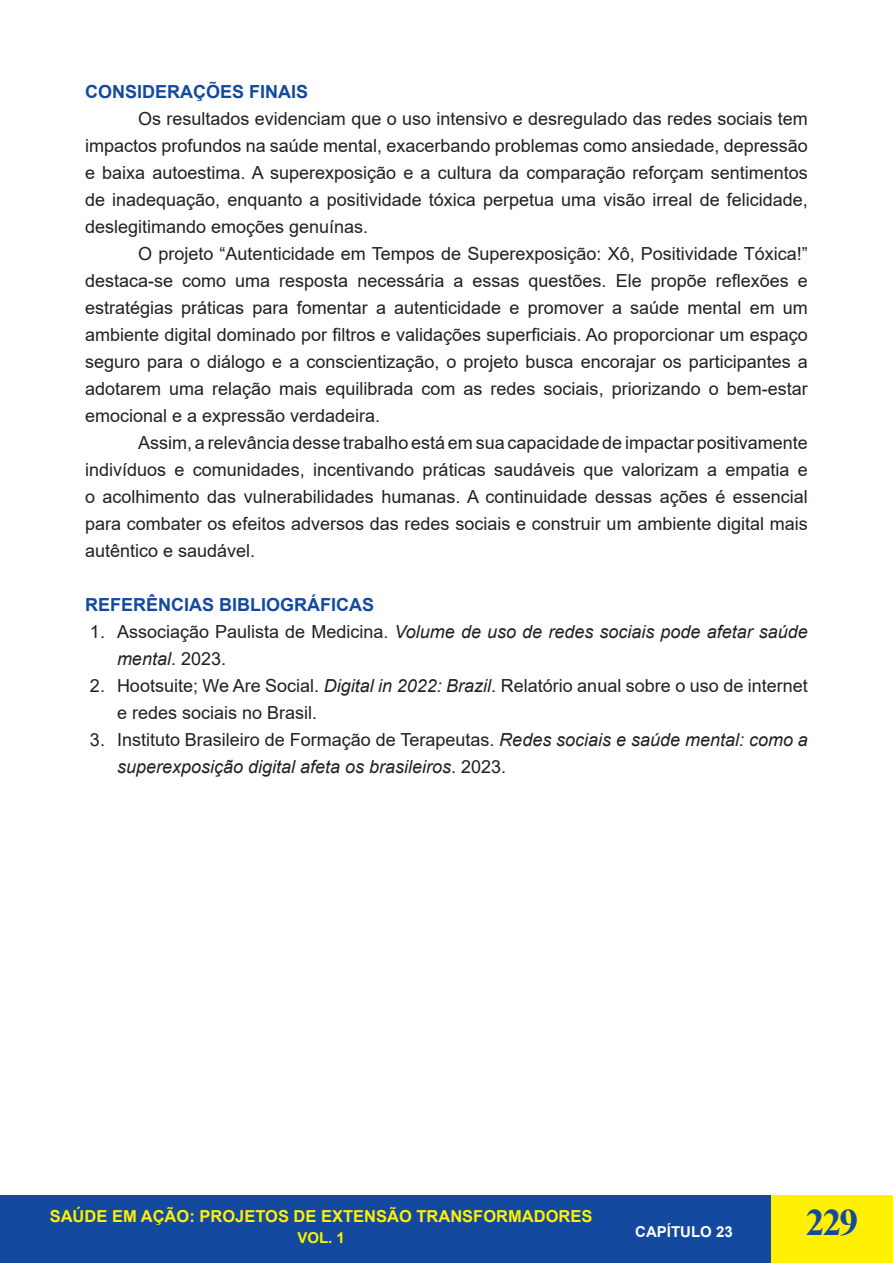
<style>
.page{position:relative;width:893px;height:1263px;background:#fff}
.page>*{position:absolute;margin:0;border:0;box-sizing:border-box;transform-origin:0 0}
.t1{font:700 37.5px "Times New Roman";color:#13499f}
.t2{font:18px/27px "Arial";color:#231f20;text-align:justify}
.t3{font:italic 18px/27px "Arial";color:#231f20}
.t4{font:700 18px "Arial";color:#13499f}
.t5{font:700 16.5px "Arial";color:#fff101}
.t6{font:700 15px "Arial";color:#fff}
.t7{font:700 15px "Arial";color:#fff101}
.s1{font-style:normal}
.s2{font-style:italic}
</style>
<div class="page">
<div style="left:0;top:1196px;width:893px;height:67px;background:#13499f"></div>
<hr style="left:0;top:1196px;width:1px;height:67px;background:#fff101">
<div style="left:771px;top:1196px;width:122px;height:67px;background:#fff101"></div>
<p class="t4" style="left:85px;top:79px;width:225px">CONSIDERAÇÕES FINAIS</p>
<p class="t2" style="left:85px;top:105px;width:724px;text-indent:53px">Os resultados evidenciam que o uso intensivo e desregulado das redes sociais tem impactos profundos na saúde mental, exacerbando problemas como ansiedade, depressão e baixa autoestima. A superexposição e a cultura da comparação reforçam sentimentos de inadequação, enquanto a positividade tóxica perpetua uma visão irreal de felicidade, deslegitimando emoções genuínas.</p>
<p class="t2" style="left:85px;top:240px;width:724px;text-indent:53px">O projeto “Autenticidade em Tempos de Superexposição: Xô, Positividade Tóxica!” destaca-se como uma resposta necessária a essas questões. Ele propõe reflexões e estratégias práticas para fomentar a autenticidade e promover a saúde mental em um ambiente digital dominado por filtros e validações superficiais. Ao proporcionar um espaço seguro para o diálogo e a conscientização, o projeto busca encorajar os participantes a adotarem uma relação mais equilibrada com as redes sociais, priorizando o bem-estar emocional e a expressão verdadeira.</p>
<p class="t2" style="left:85px;top:429px;width:724px;text-indent:53px">Assim, a relevância desse trabalho está em sua capacidade de impactar positivamente indivíduos e comunidades, incentivando práticas saudáveis que valorizam a empatia e o acolhimento das vulnerabilidades humanas. A continuidade dessas ações é essencial para combater os efeitos adversos das redes sociais e construir um ambiente digital mais autêntico e saudável.</p>
<p class="t4" style="left:85px;top:592px;width:291px">REFERÊNCIAS BIBLIOGRÁFICAS</p>
<p class="t3" style="left:117px;top:619px;width:692px;text-indent:-27px"><span class="s1">1. Associação Paulista de Medicina.</span> Volume de uso de redes sociais pode afetar saúde mental<span class="s1">. 2023.</span></p>
<p class="t2" style="left:117px;top:672px;width:692px;text-indent:-27px">2. Hootsuite; We Are Social. <span class="s2">Digital in 2022: Brazil</span>. Relatório anual sobre o uso de internet e redes sociais no Brasil.</p>
<p class="t3" style="left:117px;top:727px;width:692px;text-indent:-27px"><span class="s1">3. Instituto Brasileiro de Formação de Terapeutas.</span> Redes sociais e saúde mental: como a superexposição digital afeta os brasileiros<span class="s1">. 2023.</span></p>
<p class="t5" style="left:50px;top:1205px;width:544px">SAÚDE EM AÇÃO: PROJETOS DE EXTENSÃO TRANSFORMADORES</p>
<p class="t7" style="left:297px;top:1227px;width:49px">VOL. 1</p>
<p class="t6" style="left:635px;top:1221px;width:99px">CAPÍTULO 23</p>
<h1 class="t1" style="left:806px;top:1195px;width:54px">229</h1>
</div>
